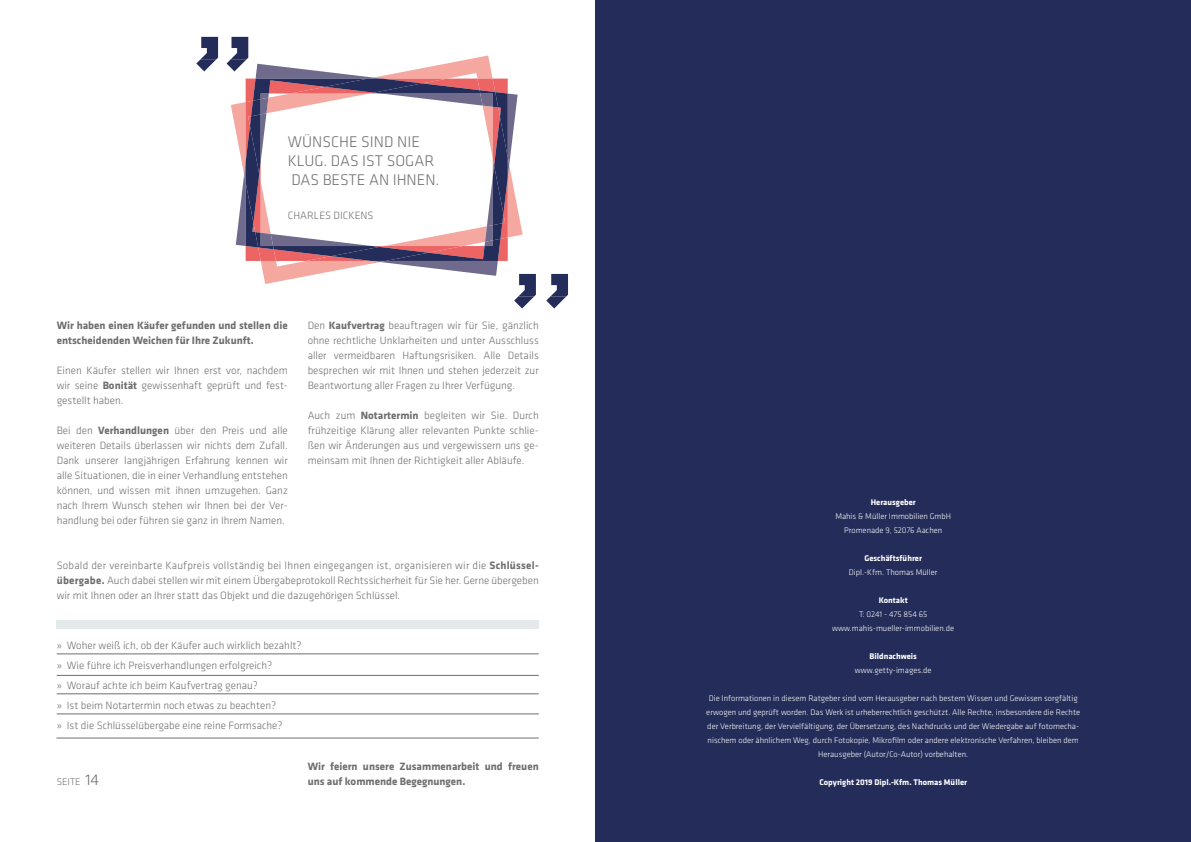
<style>
.page{position:relative;width:1191px;height:842px;background:#fff}
.page>*{position:absolute;margin:0;border:0;box-sizing:border-box;transform-origin:0 0}
.t1{font:300 16px/19px "Klavika";color:#706f6f}
.t2{font:300 11px/15px "Klavika";color:#706f6f;text-align:justify}
.t3{font:700 11px/15px "Klavika";color:#706f6f}
.t4{font:300 10px "Klavika";color:#706f6f}
.t5{font:300 8.5px/14px "Klavika";color:#fff;text-align:center}
.t6{font:700 8.5px "Klavika";color:#fff}
.s1{font-weight:700}
.s2{font-size:16px}
</style>
<div class="page">
<div style="left:595px;top:0;width:596px;height:842px;background:#242c59"></div>
<svg style="left:231px;top:56px;width:291px;height:228px"></svg>
<svg style="left:236px;top:64px;width:281px;height:212px"></svg>
<svg style="left:244px;top:78px;width:265px;height:184px"></svg>
<svg style="left:246px;top:79px;width:262px;height:182px"></svg>
<svg style="left:196px;top:37px;width:22px;height:34px"></svg>
<svg style="left:226px;top:37px;width:22px;height:34px"></svg>
<hr style="left:56px;top:738px;width:483px;height:1px;background:#706f6f">
<div style="left:57px;top:620px;width:482px;height:9px;background:#e4eaeb"></div>
<hr style="left:57px;top:654px;width:482px;height:1px;background:#706f6f">
<hr style="left:57px;top:675px;width:482px;height:1px;background:#706f6f">
<hr style="left:57px;top:694px;width:482px;height:1px;background:#706f6f">
<hr style="left:57px;top:714px;width:482px;height:1px;background:#706f6f">
<svg style="left:514px;top:274px;width:22px;height:34px"></svg>
<svg style="left:546px;top:274px;width:22px;height:34px"></svg>
<h1 class="t1" style="left:288px;top:132px;width:153px">WÜNSCHE SIND NIE<br>KLUG. DAS IST SOGAR<br>DAS BESTE AN IHNEN.</h1>
<p class="t2" style="left:288px;top:208px;width:87px">CHARLES DICKENS</p>
<p class="t3" style="left:57px;top:318px;width:232px">Wir haben einen Käufer gefunden und stellen die entscheidenden Weichen für Ihre Zukunft.</p>
<p class="t2" style="left:57px;top:363px;width:233px">Einen Käufer stellen wir Ihnen erst vor, nachdem wir seine <span class="s1">Bonität</span> gewissenhaft geprüft und fest&shy;gestellt haben.</p>
<p class="t2" style="left:57px;top:423px;width:233px">Bei den <span class="s1">Verhandlungen</span> über den Preis und alle weiteren Details überlassen wir nichts dem Zufall.<br>Dank unserer langjährigen Erfahrung kennen wir alle Situationen, die in einer Verhandlung entstehen können, und wissen mit ihnen umzugehen. Ganz nach Ihrem Wunsch stehen wir Ihnen bei der Ver&shy;handlung bei oder führen sie ganz in Ihrem Namen.</p>
<p class="t2" style="left:308px;top:318px;width:233px">Den <span class="s1">Kaufvertrag</span> beauftragen wir für Sie, gänzlich ohne rechtliche Unklarheiten und unter Ausschluss aller vermeidbaren Haftungsrisiken. Alle Details besprechen wir mit Ihnen und stehen jederzeit zur Beantwortung aller Fragen zu Ihrer Verfügung.</p>
<p class="t2" style="left:308px;top:408px;width:233px">Auch zum <span class="s1">Notartermin</span> begleiten wir Sie. Durch frühzeitige Klärung aller relevanten Punkte schlie&shy;ßen wir Änderungen aus und vergewissern uns ge&shy;meinsam mit Ihnen der Richtigkeit aller Abläufe.</p>
<p class="t2" style="left:57px;top:559px;width:483px">Sobald der vereinbarte Kaufpreis vollständig bei Ihnen eingegangen ist, organisieren wir die <span class="s1">Schlüssel&shy;übergabe.</span> Auch dabei stellen wir mit einem Übergabeprotokoll Rechtssicherheit für Sie her. Gerne übergeben wir mit Ihnen oder an Ihrer statt das Objekt und die dazugehörigen Schlüssel.</p>
<p class="t2" style="left:57px;top:636px;width:246px;line-height:20px;text-align:left">» Woher weiß ich, ob der Käufer auch wirklich bezahlt? » Wie führe ich Preisverhandlungen erfolgreich?<br>» Worauf achte ich beim Kaufvertrag genau?<br>» Ist beim Notartermin noch etwas zu beachten?<br>» Ist die Schlüsselübergabe eine reine Formsache?</p>
<p class="t4" style="left:57px;top:777px;width:44px">SEITE <span class="s2">14</span></p>
<p class="t3" style="left:308px;top:759px;width:233px">Wir feiern unsere Zusammenarbeit und freuen uns auf kommende Begegnungen.</p>
<p class="t6" style="left:870px;top:498px;width:47px">Herausgeber</p>
<p class="t5" style="left:835px;top:510px;width:117px">Mahis &amp; Müller Immobilien GmbH<br>Promenade 9, 52076 Aachen</p>
<p class="t6" style="left:864px;top:554px;width:59px">Geschäftsführer</p>
<p class="t5" style="left:849px;top:566px;width:90px">Dipl.-Kfm. Thomas Müller</p>
<p class="t6" style="left:878px;top:596px;width:30px">Kontakt</p>
<p class="t5" style="left:832px;top:608px;width:124px">T: 0241 - 475 854 65 www.mahis-mueller-immobilien.de</p>
<p class="t6" style="left:869px;top:652px;width:49px">Bildnachweis</p>
<p class="t5" style="left:855px;top:664px;width:78px">www.getty-images.de</p>
<p class="t5" style="left:706px;top:692px;width:375px">Die Informationen in diesem Ratgeber sind vom Herausgeber nach bestem Wissen und Gewissen sorgfältig erwogen und geprüft worden. Das Werk ist urheberrechtlich geschützt. Alle Rechte, insbesondere die Rechte der Verbreitung, der Vervielfältigung, der Übersetzung, des Nachdrucks und der Wiedergabe auf fotomecha&shy;nischem oder ähnlichem Weg, durch Fotokopie, Mikrofilm oder andere elektronische Verfahren, bleiben dem Herausgeber (Autor/Co-Autor) vorbehalten.</p>
<p class="t6" style="left:819px;top:778px;width:149px">Copyright 2019 Dipl.-Kfm. Thomas Müller</p>
</div>
